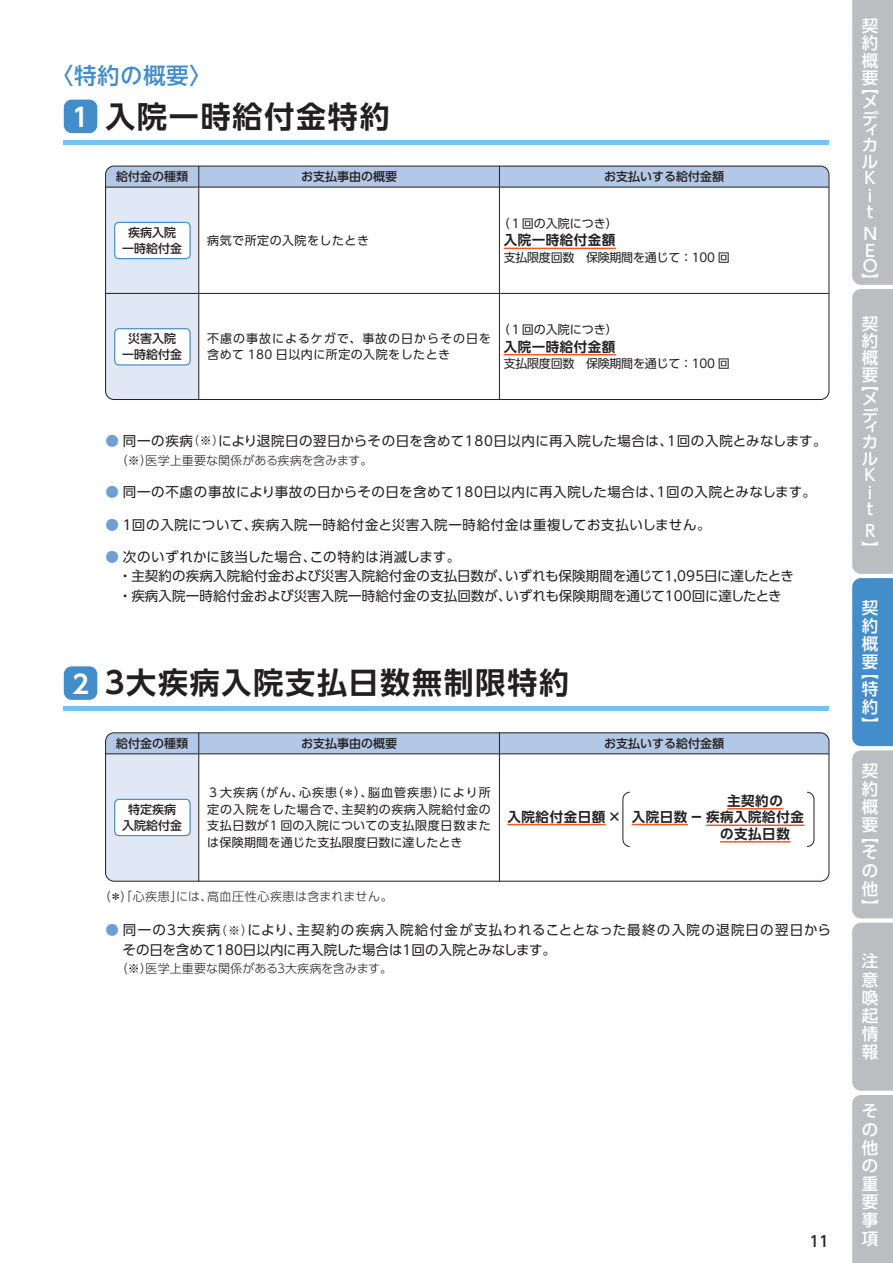
<style>
.page{position:relative;width:893px;height:1263px;background:#fff}
.page>*{position:absolute;margin:0;border:0;box-sizing:border-box;transform-origin:0 0}
.t1{font:700 30px "UD Shin Go Pro De";letter-spacing:.06em;color:#231f20}
.t2{font:500 22.5px "UD Shin Go NT Pro";letter-spacing:.025em;color:#448dcb}
.t3{font:500 16.5px/18.1px "UD Shin Go Pro";color:#fff;text-align:justify}
.t4{font:500 15px "UD Shin Go Pro";color:#231f20}
.t5{font:13.5px/19.5px "UD Shin Go Pro";letter-spacing:.01em;color:#231f20}
.t6{font:13.5px "UD Shin Go Pro";letter-spacing:.035em;color:#231f20}
.t7{font:700 13.5px "UD Shin Go Pro De";letter-spacing:.04em;color:#231f20}
.t8{font:13.5px "UD Shin Go Pro";letter-spacing:.05em;color:#231f20}
.t9{font:12px/16.5px "UD Shin Go Pro";letter-spacing:.02em;color:#231f20;text-align:justify}
.t10{font:500 12px/16.5px "UD Shin Go Pro";color:#231f20;text-align:center}
.t11{font:300 12px "UD Shin Go Pro";letter-spacing:.01em;color:#231f20}
.t12{font:12px/16.5px "UD Shin Go Pro";letter-spacing:.08em;color:#231f20}
.t13{font:12px "UD Shin Go Pro";letter-spacing:-.02em;color:#231f20}
.t14{font:300 12px "UD Shin Go Pro";letter-spacing:.05em;color:#231f20}
.t15{font:12px "UD Shin Go Pro";color:#231f20}
.t16{font:12px "UD Shin Go Pro";letter-spacing:.04em;color:#231f20}
.s1{font-size:25.5px;color:#fff}
.s2{color:#6d9fd4}
.s3{font-weight:300;font-size:12px}
</style>
<div class="page">
<svg style="left:106px;top:166px;width:723px;height:234px"></svg>
<hr style="left:199px;top:187px;width:1px;height:106px;background:#231f20">
<hr style="left:499px;top:187px;width:1px;height:106px;background:#231f20">
<hr style="left:199px;top:294px;width:1px;height:106px;background:#231f20">
<hr style="left:499px;top:294px;width:1px;height:106px;background:#231f20">
<hr style="left:105px;top:187px;width:94px;height:1px;background:#231f20">
<hr style="left:199px;top:187px;width:300px;height:1px;background:#231f20">
<hr style="left:499px;top:187px;width:330px;height:1px;background:#231f20">
<hr style="left:105px;top:293px;width:94px;height:1px;background:#231f20">
<hr style="left:199px;top:293px;width:300px;height:1px;background:#231f20">
<hr style="left:499px;top:293px;width:330px;height:1px;background:#231f20">
<hr style="left:504px;top:248px;width:112px;height:1px;background:#f15921">
<hr style="left:504px;top:354px;width:112px;height:1px;background:#f15921">
<div style="left:64px;top:100px;width:33px;height:33px;background:#448dcb;border-radius:8px"></div>
<div style="left:64px;top:140px;width:765px;height:5px;background:#78c3ec"></div>
<div style="left:64px;top:666px;width:33px;height:34px;background:#448dcb;border-radius:8px"></div>
<svg style="left:106px;top:733px;width:723px;height:148px"></svg>
<div style="left:64px;top:706px;width:765px;height:5px;background:#78c3ec"></div>
<div style="left:105px;top:166px;width:724px;height:234px;border:1px solid #231f20;border-radius:9px"></div>
<div style="left:105px;top:733px;width:724px;height:148px;border:1px solid #231f20;border-radius:9px"></div>
<svg style="left:852px;top:0;width:41px;height:1263px;background:#adb8c3"></svg>
<h2 class="t2" style="left:51px;top:57px;width:163px">〈特約の概要〉</h2>
<h1 class="t1" style="left:72px;top:92px;width:319px"><span class="s1">1</span> 入院一時給付金特約</h1>
<p class="t10" style="left:116px;top:168px;width:73px">給付金の種類</p>
<p class="t10" style="left:301px;top:168px;width:98px">お支払事由の概要</p>
<p class="t10" style="left:604px;top:168px;width:121px">お支払いする給付金額</p>
<p class="t10" style="left:122px;top:223px;width:61px">疾病入院一時給付金</p>
<p class="t16" style="left:207px;top:231px;width:163px">病気で所定の入院をしたとき</p>
<p class="t15" style="left:498px;top:213px;width:121px">（１回の入院につき）</p>
<p class="t7" style="left:504px;top:229px;width:113px">入院一時給付金額</p>
<p class="t13" style="left:504px;top:248px;width:228px">支払限度回数　保険期間を通じて：100 回</p>
<p class="t10" style="left:122px;top:330px;width:61px">災害入院一時給付金</p>
<p class="t12" style="left:207px;top:330px;width:285px">不慮の事故によるケガで、事故の日からその日を含めて 180 日以内に所定の入院をしたとき</p>
<p class="t15" style="left:498px;top:320px;width:121px">（１回の入院につき）</p>
<p class="t7" style="left:504px;top:336px;width:113px">入院一時給付金額</p>
<p class="t13" style="left:504px;top:354px;width:228px">支払限度回数　保険期間を通じて：100 回</p>
<p class="t6" style="left:105px;top:430px;width:723px"><span class="s2">●</span> 同一の疾病<span class="s3">（※）</span>により退院日の翌日からその日を含めて180日以内に再入院した場合は、1回の入院とみなします。</p>
<p class="t11" style="left:116px;top:450px;width:258px">（※）医学上重要な関係がある疾病を含みます。</p>
<p class="t6" style="left:105px;top:481px;width:712px"><span class="s2">●</span> 同一の不慮の事故により事故の日からその日を含めて180日以内に再入院した場合は、１回の入院とみなします。</p>
<p class="t8" style="left:105px;top:514px;width:607px"><span class="s2">●</span>１回の入院について、疾病入院一時給付金と災害入院一時給付金は重複してお支払いしません。</p>
<p class="t5" style="left:118px;top:547px;width:677px;text-indent:-13px"><span class="s2">●</span> 次のいずれかに該当した場合、この特約は消滅します。<br>・主契約の疾病入院給付金および災害入院給付金の支払日数が、いずれも保険期間を通じて1,095日に達したとき・疾病入院一時給付金および災害入院一時給付金の支払回数が、いずれも保険期間を通じて100回に達したとき</p>
<h1 class="t1" style="left:72px;top:658px;width:499px"><span class="s1">2</span> ３大疾病入院支払日数無制限特約</h1>
<p class="t10" style="left:116px;top:735px;width:73px">給付金の種類</p>
<p class="t10" style="left:301px;top:735px;width:98px">お支払事由の概要</p>
<p class="t10" style="left:604px;top:735px;width:121px">お支払いする給付金額</p>
<p class="t10" style="left:122px;top:801px;width:61px">特定疾病入院給付金</p>
<p class="t9" style="left:207px;top:784px;width:285px">３大疾病（がん、心疾患（＊）、脳血管疾患）により所定の入院をした場合で、主契約の疾病入院給付金の支払日数が1 回の入院についての支払限度日数または保険期間を通じた支払限度日数に達したとき</p>
<p class="t7" style="left:727px;top:790px;width:57px">主契約の</p>
<p class="t7" style="left:632px;top:806px;width:174px">入院日数ー疾病入院給付金</p>
<p class="t7" style="left:720px;top:823px;width:71px">の支払日数</p>
<p class="t7" style="left:507px;top:805px;width:115px">入院給付金日額 ×</p>
<p class="t14" style="left:99px;top:886px;width:295px">（＊）「心疾患」には、高血圧性心疾患は含まれません。</p>
<p class="t5" style="left:122px;top:920px;width:710px;text-indent:-17px"><span class="s2">●</span> 同一の３大疾病<span class="s3">（※）</span>により、主契約の疾病入院給付金が支払われることとなった最終の入院の退院日の翌日からその日を含めて180日以内に再入院した場合は1回の入院とみなします。</p>
<p class="t11" style="left:116px;top:958px;width:278px">（※）医学上重要な関係がある３大疾病を含みます。</p>
<p class="t4" style="left:809px;top:1229px;width:21px">11</p>
<p class="t3" style="left:862px;top:17px;width:18px;line-height:17.1px">契約概要</p>
<p class="t3" style="left:862px;top:78px;width:18px;line-height:16.2px;text-align:left">【メデ</p>
<p class="t3" style="left:862px;top:122px;width:17px;line-height:14.9px">ィカ</p>
<p class="t3" style="left:862px;top:152px;width:17px;line-height:16.8px;text-align:left">ル<br>K i<br>t</p>
<p class="t3" style="left:862px;top:226px;width:18px;line-height:15.5px;text-align:left">N<br>E<br>O】</p>
<p class="t3" style="left:862px;top:315px;width:18px;line-height:17.1px">契約概要</p>
<p class="t3" style="left:862px;top:375px;width:18px;line-height:16.2px;text-align:left">【メデ</p>
<p class="t3" style="left:862px;top:419px;width:17px;line-height:14.9px">ィカ</p>
<p class="t3" style="left:862px;top:449px;width:17px;line-height:16.8px;text-align:left">ル<br>K i<br>t</p>
<p class="t3" style="left:862px;top:522px;width:18px;line-height:17.1px">R】</p>
<p class="t3" style="left:862px;top:598px;width:18px">契約概要</p>
<p class="t3" style="left:862px;top:663px;width:18px;line-height:17.7px">【特約】</p>
<p class="t3" style="left:862px;top:761px;width:18px">契約概要</p>
<p class="t3" style="left:862px;top:826px;width:18px">【その他】</p>
<p class="t3" style="left:862px;top:951px;width:18px">注意喚起情報</p>
<p class="t3" style="left:862px;top:1102px;width:18px">その他の重要事項</p>
</div>
